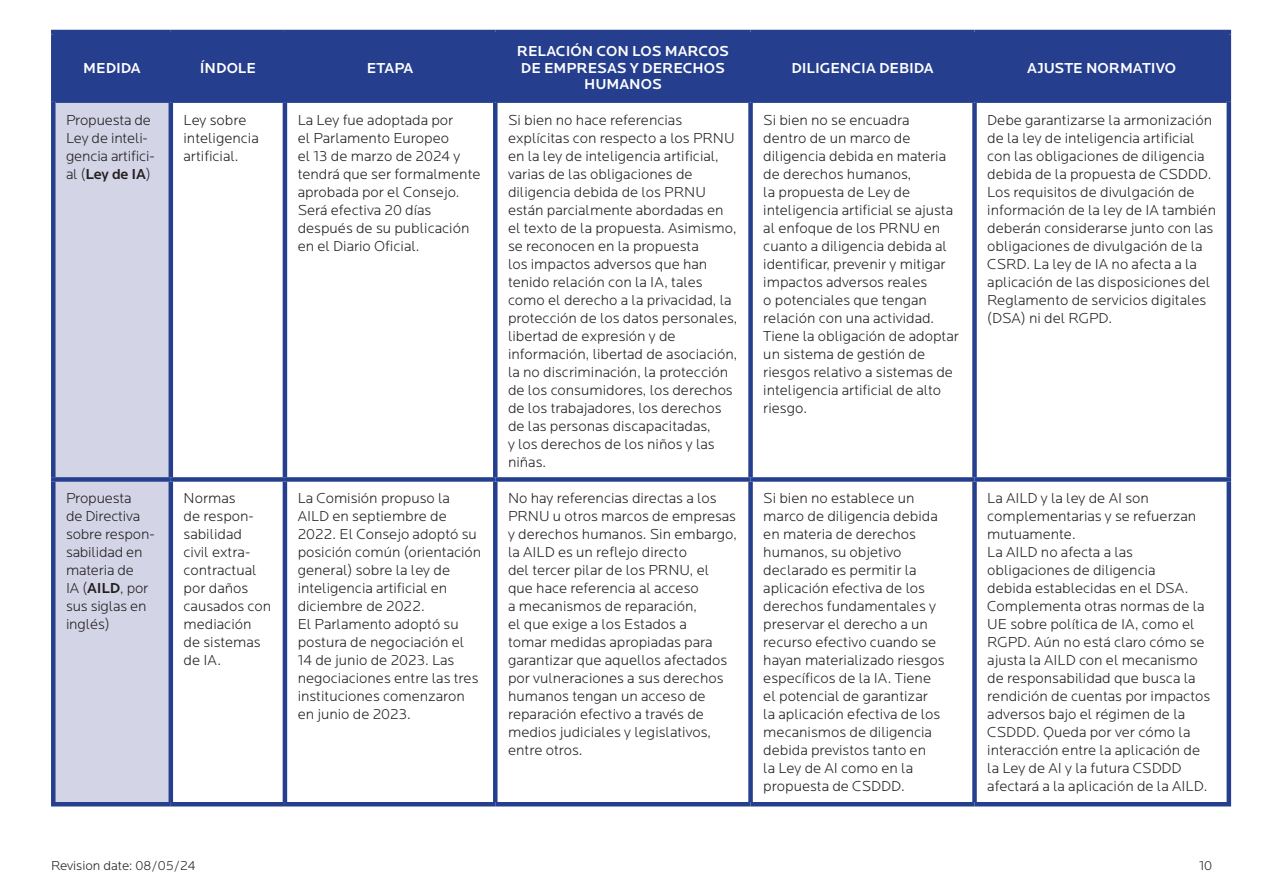
<style>
.page{position:relative;width:1263px;height:893px;background:#fff}
.page>*{position:absolute;margin:0;border:0;box-sizing:border-box;transform-origin:0 0}
.t1{font:300 15px/18px "Locator";color:#231f20}
.t2{font:500 15px/16.5px "Locator";color:#fff;text-align:center}
.t3{font:300 13.5px "Locator";color:#231f20}
.s1{font-weight:500}
</style>
<div class="page">
<div style="left:56px;top:34px;width:1170px;height:67px;background:#253f8e"></div>
<div style="left:56px;top:103px;width:113px;height:699px;background:#d4d4e7"></div>
<div style="left:51px;top:34px;width:5px;height:68px;background:#253f8e"></div>
<hr style="left:51px;top:30px;width:120px;height:4px;background:#253f8e">
<hr style="left:56px;top:101px;width:115px;height:2px;background:#253f8e">
<hr style="left:169px;top:34px;width:4px;height:67px;background:#253f8e">
<hr style="left:171px;top:30px;width:114px;height:4px;background:#253f8e">
<hr style="left:171px;top:101px;width:114px;height:2px;background:#253f8e">
<hr style="left:283px;top:34px;width:4px;height:67px;background:#253f8e">
<hr style="left:285px;top:30px;width:210px;height:4px;background:#253f8e">
<hr style="left:495px;top:30px;width:255px;height:4px;background:#253f8e">
<hr style="left:750px;top:30px;width:224px;height:4px;background:#253f8e">
<hr style="left:974px;top:30px;width:257px;height:4px;background:#253f8e">
<hr style="left:493px;top:34px;width:4px;height:67px;background:#253f8e">
<div style="left:748px;top:34px;width:5px;height:67px;background:#253f8e"></div>
<div style="left:972px;top:34px;width:5px;height:67px;background:#253f8e"></div>
<div style="left:1226px;top:34px;width:5px;height:68px;background:#253f8e"></div>
<hr style="left:285px;top:101px;width:210px;height:2px;background:#253f8e">
<hr style="left:495px;top:101px;width:255px;height:2px;background:#253f8e">
<hr style="left:750px;top:101px;width:224px;height:2px;background:#253f8e">
<hr style="left:974px;top:101px;width:252px;height:2px;background:#253f8e">
<div style="left:51px;top:102px;width:5px;height:375px;background:#253f8e"></div>
<div style="left:51px;top:482px;width:5px;height:320px;background:#253f8e"></div>
<div style="left:51px;top:477px;width:120px;height:5px;background:#253f8e"></div>
<hr style="left:51px;top:802px;width:120px;height:4px;background:#253f8e">
<hr style="left:169px;top:103px;width:4px;height:374px;background:#253f8e">
<hr style="left:169px;top:482px;width:4px;height:320px;background:#253f8e">
<div style="left:171px;top:477px;width:114px;height:5px;background:#253f8e"></div>
<hr style="left:171px;top:802px;width:114px;height:4px;background:#253f8e">
<hr style="left:283px;top:103px;width:4px;height:374px;background:#253f8e">
<hr style="left:283px;top:482px;width:4px;height:320px;background:#253f8e">
<hr style="left:493px;top:103px;width:4px;height:374px;background:#253f8e">
<div style="left:748px;top:103px;width:5px;height:374px;background:#253f8e"></div>
<div style="left:972px;top:103px;width:5px;height:374px;background:#253f8e"></div>
<div style="left:1226px;top:102px;width:5px;height:375px;background:#253f8e"></div>
<hr style="left:493px;top:482px;width:4px;height:320px;background:#253f8e">
<div style="left:748px;top:482px;width:5px;height:320px;background:#253f8e"></div>
<div style="left:972px;top:482px;width:5px;height:320px;background:#253f8e"></div>
<div style="left:1226px;top:482px;width:5px;height:320px;background:#253f8e"></div>
<div style="left:285px;top:477px;width:210px;height:5px;background:#253f8e"></div>
<div style="left:495px;top:477px;width:255px;height:5px;background:#253f8e"></div>
<div style="left:750px;top:477px;width:224px;height:5px;background:#253f8e"></div>
<div style="left:974px;top:477px;width:257px;height:5px;background:#253f8e"></div>
<hr style="left:285px;top:802px;width:210px;height:4px;background:#253f8e">
<hr style="left:495px;top:802px;width:255px;height:4px;background:#253f8e">
<hr style="left:750px;top:802px;width:224px;height:4px;background:#253f8e">
<hr style="left:974px;top:802px;width:257px;height:4px;background:#253f8e">
<p class="t2" style="left:83px;top:60px;width:59px">MEDIDA</p>
<p class="t2" style="left:200px;top:60px;width:58px">ÍNDOLE</p>
<p class="t2" style="left:367px;top:60px;width:48px">ETAPA</p>
<p class="t2" style="left:517px;top:43px;width:214px">RELACIÓN CON LOS MARCOS<br>DE EMPRESAS Y DERECHOS<br>HUMANOS</p>
<p class="t2" style="left:791px;top:60px;width:144px">DILIGENCIA DEBIDA</p>
<p class="t2" style="left:1027px;top:60px;width:151px">AJUSTE NORMATIVO</p>
<p class="t1" style="left:66px;top:111px;width:90px">Propuesta de<br>Ley de inteli&shy;gencia artifici&shy;al (<span class="s1">Ley de IA</span>)</p>
<p class="t1" style="left:184px;top:111px;width:77px">Ley sobre inteligencia artificial.</p>
<p class="t1" style="left:298px;top:111px;width:184px">La Ley fue adoptada por<br>el Parlamento Europeo<br>el 13 de marzo de 2024 y tendrá que ser formalmente aprobada por el Consejo.<br>Será efectiva 20 días después de su publicación en el Diario Oficial.</p>
<p class="t1" style="left:508px;top:111px;width:231px">Si bien no hace referencias explícitas con respecto a los PRNU en la ley de inteligencia artificial, varias de las obligaciones de diligencia debida de los PRNU están parcialmente abordadas en el texto de la propuesta. Asimismo, se reconocen en la propuesta<br>los impactos adversos que han tenido relación con la IA, tales como el derecho a la privacidad, la protección de los datos personales, libertad de expresión y de información, libertad de asociación, la no discriminación, la protección de los consumidores, los derechos de los trabajadores, los derechos de las personas discapacitadas,<br>y los derechos de los niños y las niñas.</p>
<p class="t1" style="left:763px;top:111px;width:197px">Si bien no se encuadra<br>dentro de un marco de diligencia debida en materia de derechos humanos,<br>la propuesta de Ley de inteligencia artificial se ajusta al enfoque de los PRNU en cuanto a diligencia debida al identificar, prevenir y mitigar impactos adversos reales<br>o potenciales que tengan relación con una actividad.<br>Tiene la obligación de adoptar un sistema de gestión de riesgos relativo a sistemas de inteligencia artificial de alto riesgo.</p>
<p class="t1" style="left:987px;top:111px;width:230px">Debe garantizarse la armonización de la ley de inteligencia artificial con las obligaciones de diligencia debida de la propuesta de CSDDD.<br>Los requisitos de divulgación de información de la ley de IA también deberán considerarse junto con las obligaciones de divulgación de la<br>CSRD. La ley de IA no afecta a la aplicación de las disposiciones del<br>Reglamento de servicios digitales (DSA) ni del RGPD.</p>
<p class="t1" style="left:66px;top:490px;width:90px">Propuesta<br>de Directiva sobre respon&shy;sabilidad en materia de<br>IA (<span class="s1">AILD</span>, por sus siglas en inglés)</p>
<p class="t1" style="left:184px;top:490px;width:89px">Normas<br>de respon&shy;sabilidad<br>civil extra&shy;contractual por daños causados con mediación de sistemas de IA.</p>
<p class="t1" style="left:298px;top:490px;width:185px">La Comisión propuso la<br>AILD en septiembre de<br>2022. El Consejo adoptó su posición común (orientación general) sobre la ley de inteligencia artificial en diciembre de 2022.</p>
<p class="t1" style="left:508px;top:490px;width:230px">No hay referencias directas a los<br>PRNU u otros marcos de empresas y derechos humanos. Sin embargo, la AILD es un reflejo directo<br>del tercer pilar de los PRNU, el que hace referencia al acceso<br>a mecanismos de reparación,<br>el que exige a los Estados a<br>tomar medidas apropiadas para garantizar que aquellos afectados por vulneraciones a sus derechos humanos tengan un acceso de reparación efectivo a través de medios judiciales y legislativos, entre otros.</p>
<p class="t1" style="left:763px;top:490px;width:183px">Si bien no establece un marco de diligencia debida en materia de derechos humanos, su objetivo declarado es permitir la aplicación efectiva de los derechos fundamentales y preservar el derecho a un recurso efectivo cuando se hayan materializado riesgos específicos de la IA. Tiene el potencial de garantizar<br>la aplicación efectiva de los mecanismos de diligencia debida previstos tanto en<br>la Ley de AI como en la propuesta de CSDDD.</p>
<p class="t1" style="left:987px;top:490px;width:211px">La AILD y la ley de AI son complementarias y se refuerzan mutuamente.</p>
<p class="t1" style="left:987px;top:544px;width:224px">La AILD no afecta a las obligaciones de diligencia<br>debida establecidas en el DSA.<br>Complementa otras normas de la<br>UE sobre política de IA, como el<br>RGPD. Aún no está claro cómo se ajusta la AILD con el mecanismo de responsabilidad que busca la rendición de cuentas por impactos adversos bajo el régimen de la<br>CSDDD. Queda por ver cómo la interacción entre la aplicación de la Ley de AI y la futura CSDDD afectará a la aplicación de la AILD.</p>
<p class="t1" style="left:298px;top:616px;width:182px">El Parlamento adoptó su postura de negociación el<br>14 de junio de 2023. Las negociaciones entre las tres instituciones comenzaron en junio de 2023.</p>
<p class="t3" style="left:51px;top:858px;width:146px">Revision date: 08/05/24</p>
<p class="t3" style="left:1199px;top:858px;width:15px">10</p>
</div>
